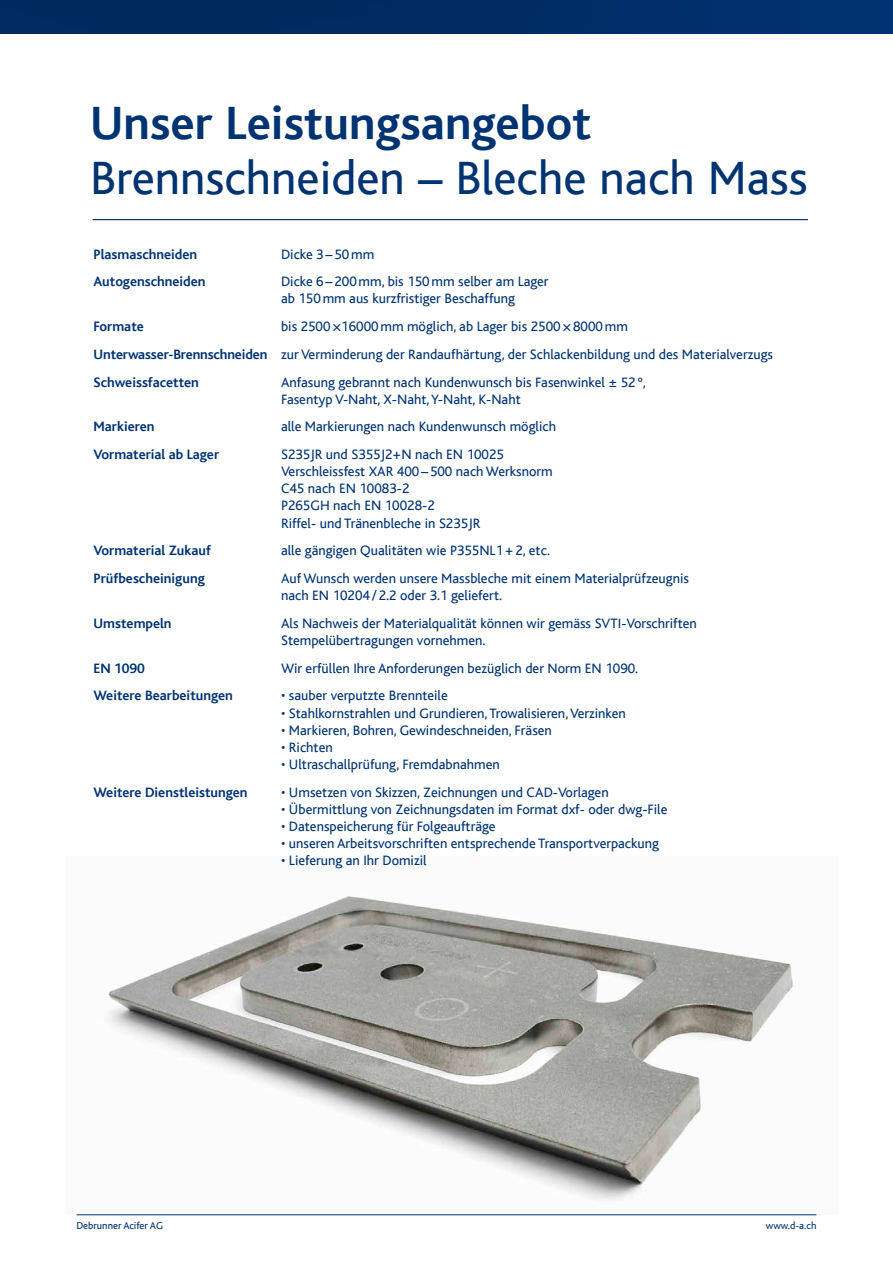
<style>
.page{position:relative;width:893px;height:1263px;background:#fff}
.page>*{position:absolute;margin:0;border:0;box-sizing:border-box;transform-origin:0 0}
.t1{font:49.05px "Kl Bliss";color:#003372}
.t2{font:700 49.05px "Kl Bliss";color:#003372}
.t3{font:14.25px/17.1px "Kl Bliss";color:#003372}
.t4{font:700 14.25px "Kl Bliss";color:#003372}
.t5{font:10.5px "Kl Bliss";color:#003372}
.s1{font-weight:700}
</style>
<div class="page">
<img style="left:108px;top:896px;width:685px;height:305px">
<img style="left:0;top:0;width:893px;height:34px">
<hr style="left:93px;top:219px;width:715px;height:1px;background:#003372">
<hr style="left:77px;top:1214px;width:739px;height:1px;background:#003372">
<h1 class="t2" style="left:90px;top:97px;width:503px">Unser Leistungsangebot</h1>
<h1 class="t1" style="left:90px;top:152px;width:719px">Brennschneiden – Bleche nach Mass</h1>
<p class="t4" style="left:94px;top:246px;width:105px">Plasmaschneiden</p>
<p class="t3" style="left:281px;top:246px;width:95px">Dicke 3–50mm</p>
<p class="t4" style="left:94px;top:274px;width:114px">Autogenschneiden</p>
<p class="t3" style="left:281px;top:273px;width:269px">Dicke 6–200mm, bis 150mm selber am Lager ab 150mm aus kurzfristiger Beschaffung</p>
<p class="t4" style="left:94px;top:319px;width:52px">Formate</p>
<p class="t3" style="left:94px;top:313px;width:681px;line-height:27.8px;text-indent:187px">bis 2500×16000mm möglich, ab Lager bis 2500×8000mm<br><span class="s1">Unterwasser-Brennschneiden</span> zur Verminderung der Randaufhärtung, der Schlackenbildung und des Materialverzugs<br><span class="s1">Schweissfacetten</span></p>
<p class="t3" style="left:281px;top:374px;width:366px">Anfasung gebrannt nach Kundenwunsch bis Fasenwinkel ± 52°,<br>Fasentyp V-Naht, X-Naht, Y-Naht, K-Naht</p>
<p class="t4" style="left:94px;top:419px;width:62px">Markieren</p>
<p class="t3" style="left:281px;top:418px;width:276px">alle Markierungen nach Kundenwunsch möglich</p>
<p class="t4" style="left:94px;top:447px;width:127px">Vormaterial ab Lager</p>
<p class="t3" style="left:281px;top:446px;width:273px">S235JR und S355J2+N nach EN 10025<br>Verschleissfest XAR 400–500 nach Werksnorm<br>C45 nach EN 10083-2<br>P265GH nach EN 10028-2<br>Riffel- und Tränenbleche in S235JR</p>
<p class="t4" style="left:94px;top:543px;width:119px">Vormaterial Zukauf</p>
<p class="t3" style="left:281px;top:542px;width:271px">alle gängigen Qualitäten wie P355NL1+2, etc.</p>
<p class="t4" style="left:94px;top:571px;width:113px">Prüfbescheinigung</p>
<p class="t3" style="left:281px;top:570px;width:409px">Auf Wunsch werden unsere Massbleche mit einem Materialprüfzeugnis nach EN 10204/2.2 oder 3.1 geliefert.</p>
<p class="t4" style="left:94px;top:616px;width:80px">Umstempeln</p>
<p class="t3" style="left:281px;top:615px;width:417px">Als Nachweis der Materialqualität können wir gemäss SVTI-Vorschriften<br>Stempelübertragungen vornehmen.</p>
<p class="t4" style="left:94px;top:661px;width:53px">EN 1090</p>
<p class="t3" style="left:281px;top:660px;width:359px">Wir erfüllen Ihre Anforderungen bezüglich der Norm EN 1090.</p>
<p class="t4" style="left:94px;top:688px;width:141px">Weitere Bearbeitungen</p>
<p class="t3" style="left:281px;top:687px;width:168px">• sauber verputzte Brennteile</p>
<p class="t3" style="left:281px;top:705px;width:346px">• Stahlkornstrahlen und Grundieren, Trowalisieren, Verzinken</p>
<p class="t3" style="left:281px;top:722px;width:272px">• Markieren, Bohren, Gewindeschneiden, Fräsen</p>
<p class="t3" style="left:281px;top:739px;width:53px">• Richten</p>
<p class="t3" style="left:281px;top:756px;width:220px">• Ultraschallprüfung, Fremdabnahmen</p>
<p class="t4" style="left:94px;top:784px;width:156px">Weitere Dienstleistungen</p>
<p class="t3" style="left:281px;top:784px;width:329px">• Umsetzen von Skizzen, Zeichnungen und CAD-Vorlagen</p>
<p class="t3" style="left:281px;top:801px;width:388px">• Übermittlung von Zeichnungsdaten im Format dxf- oder dwg-File</p>
<p class="t3" style="left:281px;top:818px;width:216px">• Datenspeicherung für Folgeaufträge</p>
<p class="t3" style="left:281px;top:835px;width:379px">• unseren Arbeitsvorschriften entsprechende Transportverpackung</p>
<p class="t3" style="left:281px;top:852px;width:147px">• Lieferung an Ihr Domizil</p>
<p class="t5" style="left:77px;top:1220px;width:88px">Debrunner Acifer AG</p>
<p class="t5" style="left:766px;top:1220px;width:52px">www.d-a.ch</p>
</div>
